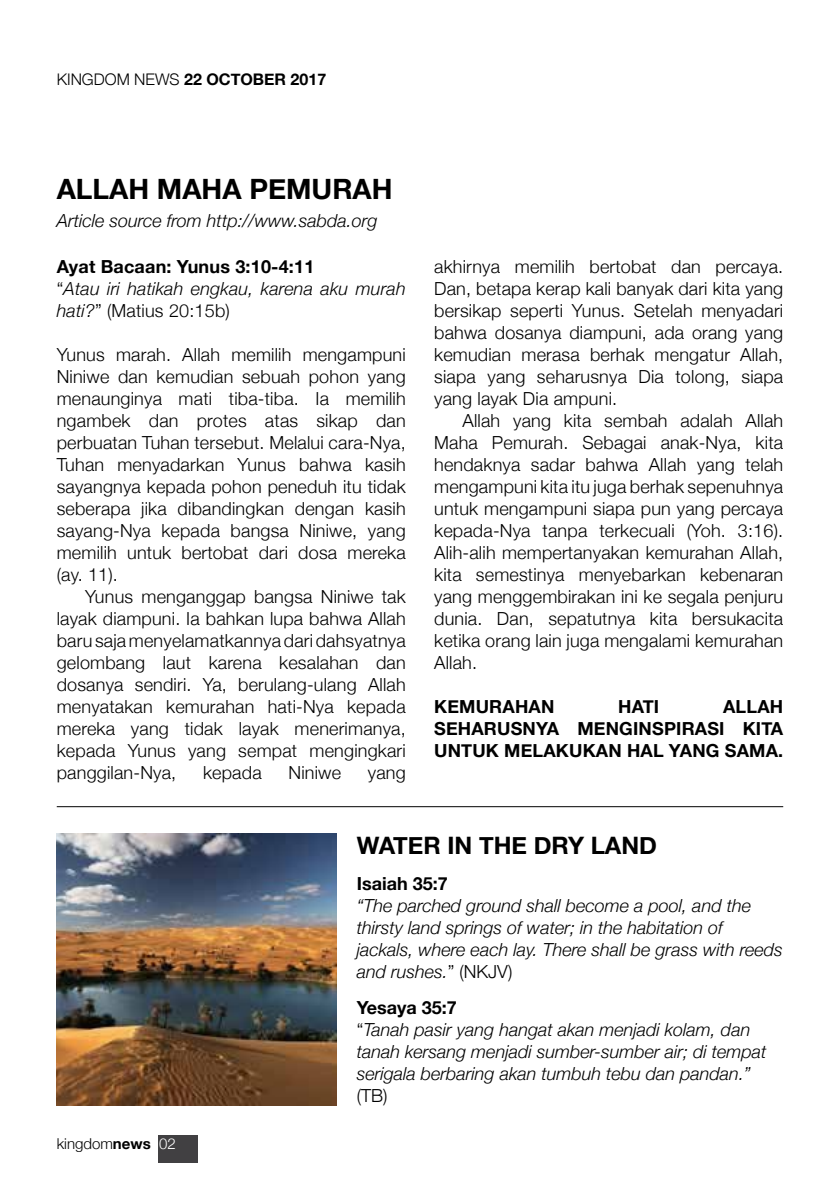
<style>
.page{position:relative;width:840px;height:1191px;background:#fff}
.page>*{position:absolute;margin:0;border:0;box-sizing:border-box;transform-origin:0 0}
.t1{font:700 28px "Helvetica Neue";color:#000}
.t2{font:700 24px "Helvetica Neue";color:#000}
.t3{font:300 18px/22px "Helvetica Neue";letter-spacing:.01em;color:#000;text-align:justify}
.t4{font:italic 300 18px/22px "Helvetica Neue";color:#000}
.t5{font:700 18px/22px "Helvetica Neue";letter-spacing:.01em;color:#000}
.t6{font:700 16px "Helvetica Neue";color:#000}
.t7{font:300 15px "Helvetica Neue";color:#000}
.s1{font-weight:300}
.s2{font-weight:700;font-style:normal}
.s3{font-style:normal}
.s4{font-weight:700}
.s5{color:#fff}
</style>
<div class="page">
<div style="left:158px;top:1135px;width:39px;height:27px;background:#414042"></div>
<img style="left:57px;top:833px;width:279px;height:273px">
<hr style="left:57px;top:806px;width:725px;height:1px;background:#000">
<p class="t6" style="left:57px;top:67px;width:271px"><span class="s1">Kingdom News</span> 22 OCtober 2017</p>
<h1 class="t1" style="left:57px;top:167px;width:337px">Allah Maha Pemurah</h1>
<p class="t4" style="left:57px;top:208px;width:322px">Article source from http://www.sabda.org</p>
<p class="t4" style="left:57px;top:254px;width:350px"><span class="s2">Ayat Bacaan: Yunus 3:10-4:11<br></span><span class="s3">“</span>Atau iri hatikah engkau, karena aku murah hati?<span class="s3">” (Matius 20:15b)</span></p>
<p class="t3" style="left:57px;top:342px;width:350px">Yunus marah. Allah memilih mengampuni Niniwe dan kemudian sebuah pohon yang menaunginya mati tiba-tiba. Ia memilih ngambek dan protes atas sikap dan perbuatan Tuhan tersebut. Melalui cara-Nya, Tuhan menyadarkan Yunus bahwa kasih sayangnya kepada pohon peneduh itu tidak seberapa jika dibandingkan dengan kasih sayang-Nya kepada bangsa Niniwe, yang memilih untuk bertobat dari dosa mereka (ay. 11).</p>
<p class="t3" style="left:57px;top:584px;width:350px;text-indent:28px">Yunus menganggap bangsa Niniwe tak layak diampuni. Ia bahkan lupa bahwa Allah baru saja menyelamatkannya dari dahsyatnya gelombang laut karena kesalahan dan dosanya sendiri. Ya, berulang-ulang Allah menyatakan kemurahan hati-Nya kepada mereka yang tidak layak menerimanya, kepada Yunus yang sempat mengingkari panggilan-Nya,</p>
<p class="t3" style="left:203px;top:760px;width:60px">kepada</p>
<p class="t3" style="left:288px;top:760px;width:54px">Niniwe</p>
<p class="t3" style="left:367px;top:760px;width:39px">yang</p>
<p class="t3" style="left:434px;top:254px;width:350px">akhirnya memilih bertobat dan percaya.<br>Dan, betapa kerap kali banyak dari kita yang bersikap seperti Yunus. Setelah menyadari bahwa dosanya diampuni, ada orang yang kemudian merasa berhak mengatur Allah, siapa yang seharusnya Dia tolong, siapa yang layak Dia ampuni.</p>
<p class="t3" style="left:434px;top:408px;width:350px;text-indent:28px">Allah yang kita sembah adalah Allah Maha Pemurah. Sebagai anak-Nya, kita hendaknya sadar bahwa Allah yang telah mengampuni kita itu juga berhak sepenuhnya untuk mengampuni siapa pun yang percaya kepada-Nya tanpa terkecuali (Yoh. 3:16).<br>Alih-alih mempertanyakan kemurahan Allah, kita semestinya menyebarkan kebenaran yang menggembirakan ini ke segala penjuru dunia. Dan, sepatutnya kita bersukacita ketika orang lain juga mengalami kemurahan Allah.</p>
<p class="t5" style="left:434px;top:696px;width:122px">KEMURAHAN</p>
<p class="t5" style="left:618px;top:696px;width:42px">HATI</p>
<p class="t5" style="left:434px;top:696px;width:350px;text-indent:289px">ALLAH<br>SEHARUSNYA MENGINSPIRASI KITA<br>UNTU K MELAKUKAN HAL YANG SAMA.</p>
<p class="t7" style="left:57px;top:1131px;width:120px">kingdom<span class="s4">news</span> <span class="s5">02</span></p>
<h2 class="t2" style="left:356px;top:826px;width:301px">Water in the dry lan d</h2>
<p class="t5" style="left:356px;top:873px;width:92px">Isaiah 35:7</p>
<p class="t4" style="left:356px;top:893px;width:427px">“The parched ground shall become a pool, and the thirsty land springs of water; in the habitation of jackals, where each lay. There shall be grass with reeds and rushes.<span class="s3">” (NKJV)</span></p>
<p class="t4" style="left:356px;top:995px;width:411px"><span class="s2">Yesaya 35:7<br></span><span class="s3">“</span>Tanah pasir yang hangat akan menjadi kolam, dan tanah kersang menjadi sumber-sumber air; di tempat serigala berbaring akan tumbuh tebu dan pandan.”</p>
<p class="t3" style="left:356px;top:1083px;width:32px">(TB)</p>
</div>
